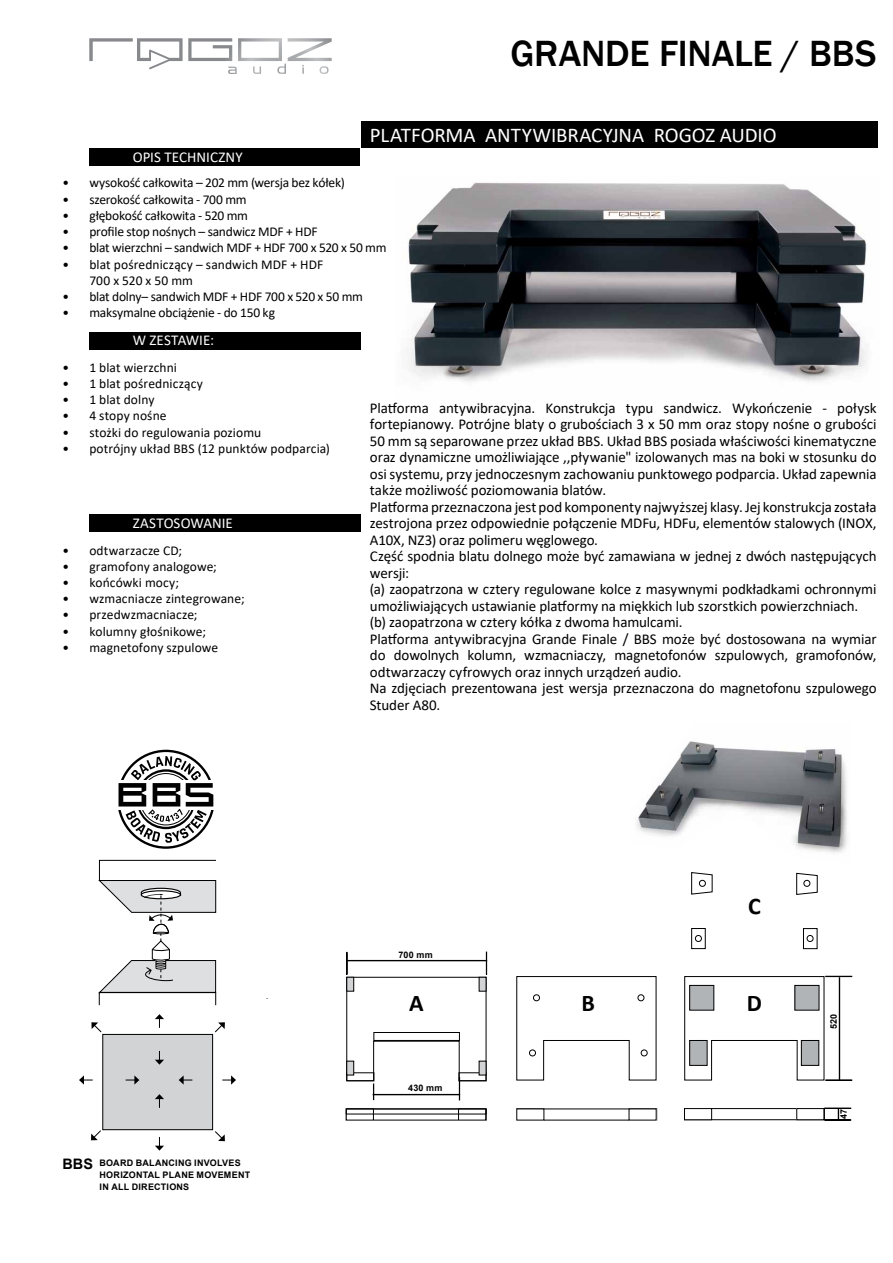
<style>
.page{position:relative;width:893px;height:1263px;background:#fff}
.page>*{position:absolute;margin:0;border:0;box-sizing:border-box;transform-origin:0 0}
.t1{font:500 37.5px "Franklin Gothic";letter-spacing:-.005em;color:#000}
.t2{font:700 24px "Calibri";color:#000}
.t3{font:21px "Calibri";letter-spacing:-.005em;color:#fff}
.t4{font:15px/16.5px "Calibri";letter-spacing:-.01em;color:#000}
.t5{font:15px "Calibri";letter-spacing:.005em;color:#fff}
.t6{font:700 14.4px "Arial";color:#000}
.t7{font:13.5px/16.2px "Calibri";color:#000}
.t8{font:13.5px "Calibri";letter-spacing:-.02em;color:#000}
.t9{font:700 9px/12px "Arial";letter-spacing:.03em;color:#000}
</style>
<div class="page">
<div style="left:361px;top:122px;width:516px;height:26px;background:#000"></div>
<svg style="left:89px;top:38px;width:243px;height:36px"></svg>
<div style="left:89px;top:148px;width:272px;height:17px;background:#000"></div>
<div style="left:89px;top:333px;width:272px;height:17px;background:#000"></div>
<div style="left:89px;top:515px;width:272px;height:17px;background:#000"></div>
<svg style="left:98px;top:859px;width:119px;height:146px"></svg>
<div style="left:103px;top:1034px;width:110px;height:96px;background:#d1d3d4"></div>
<div style="left:102px;top:1034px;width:111px;height:96px;border:1px solid #000"></div>
<svg style="left:222px;top:1075px;width:14px;height:9px"></svg>
<svg style="left:126px;top:1075px;width:13px;height:9px"></svg>
<svg style="left:79px;top:1075px;width:14px;height:9px"></svg>
<svg style="left:179px;top:1075px;width:13px;height:9px"></svg>
<svg style="left:155px;top:1014px;width:9px;height:14px"></svg>
<svg style="left:155px;top:1094px;width:9px;height:14px"></svg>
<svg style="left:155px;top:1137px;width:9px;height:13px"></svg>
<svg style="left:155px;top:1051px;width:9px;height:14px"></svg>
<svg style="left:215px;top:1131px;width:10px;height:10px"></svg>
<svg style="left:91px;top:1022px;width:11px;height:10px"></svg>
<svg style="left:215px;top:1022px;width:10px;height:10px"></svg>
<svg style="left:91px;top:1130px;width:10px;height:10px"></svg>
<svg style="left:118px;top:783px;width:96px;height:24px"></svg>
<svg style="left:119px;top:756px;width:94px;height:87px"></svg>
<img style="left:637px;top:741px;width:210px;height:112px">
<svg style="left:516px;top:976px;width:141px;height:105px"></svg>
<div style="left:533px;top:994px;width:7px;height:7px;border:1px solid #000;border-radius:50%"></div>
<div style="left:529px;top:1049px;width:7px;height:7px;border:1px solid #000;border-radius:50%"></div>
<div style="left:637px;top:994px;width:7px;height:7px;border:1px solid #000;border-radius:50%"></div>
<div style="left:641px;top:1049px;width:7px;height:7px;border:1px solid #000;border-radius:50%"></div>
<svg style="left:346px;top:952px;width:141px;height:148px"></svg>
<svg style="left:684px;top:975px;width:168px;height:106px"></svg>
<svg style="left:824px;top:1108px;width:27px;height:13px"></svg>
<div style="left:346px;top:960px;width:141px;height:1px;border:1px solid #000"></div>
<div style="left:373px;top:1094px;width:87px;height:1px;border:1px solid #000"></div>
<svg style="left:374px;top:1114px;width:84px;height:1px"></svg>
<svg style="left:348px;top:1114px;width:24px;height:1px"></svg>
<div style="left:346px;top:1108px;width:28px;height:12px;border:1px solid #000"></div>
<svg style="left:460px;top:1114px;width:24px;height:1px"></svg>
<div style="left:458px;top:1108px;width:28px;height:12px;border:1px solid #000"></div>
<div style="left:684px;top:1108px;width:141px;height:12px;border:1px solid #000"></div>
<div style="left:684px;top:1108px;width:28px;height:12px;border:1px solid #000"></div>
<div style="left:796px;top:1108px;width:28px;height:12px;border:1px solid #000"></div>
<div style="left:516px;top:1108px;width:28px;height:12px;border:1px solid #000"></div>
<div style="left:628px;top:1108px;width:29px;height:12px;border:1px solid #000"></div>
<div style="left:346px;top:1108px;width:141px;height:6px;border:1px solid #000"></div>
<svg style="left:796px;top:872px;width:22px;height:23px"></svg>
<svg style="left:691px;top:872px;width:22px;height:23px"></svg>
<div style="left:803px;top:928px;width:15px;height:21px;border:1px solid #000"></div>
<div style="left:691px;top:928px;width:15px;height:21px;border:1px solid #000"></div>
<div style="left:699px;top:880px;width:7px;height:7px;border:1px solid #000;border-radius:50%"></div>
<div style="left:695px;top:935px;width:7px;height:7px;border:1px solid #000;border-radius:50%"></div>
<div style="left:803px;top:880px;width:7px;height:7px;border:1px solid #000;border-radius:50%"></div>
<div style="left:807px;top:935px;width:7px;height:7px;border:1px solid #000;border-radius:50%"></div>
<img style="left:408px;top:182px;width:459px;height:200px">
<h1 class="t1" style="left:510px;top:30px;width:368px">GRANDE FINALE / BBS</h1>
<p class="t5" style="left:133px;top:146px;width:111px">OPIS TECHNICZNY</p>
<h3 class="t3" style="left:370px;top:120px;width:408px">PLATFORMA ANTYWIBRACYJNA ROGOZ AUDIO</h3>
<p class="t7" style="left:62px;top:175px;width:284px">• wysokość całkowita – 202 mm (wersja bez kółek)</p>
<p class="t7" style="left:62px;top:191px;width:186px">• szerokość całkowita - 700 mm</p>
<p class="t7" style="left:62px;top:207px;width:187px">• głębokość całkowita - 520 mm</p>
<p class="t7" style="left:62px;top:223px;width:257px">• profile stop nośnych – sandwicz MDF + HDF</p>
<p class="t8" style="left:62px;top:238px;width:326px">• blat wierzchni – sandwich MDF + HDF 700 x 520 x 50 mm</p>
<p class="t7" style="left:89px;top:256px;width:235px;text-indent:-27px">• blat pośredniczący – sandwich MDF + HDF<br>700 x 520 x 50 mm</p>
<p class="t8" style="left:62px;top:287px;width:302px">• blat dolny– sandwich MDF + HDF 700 x 520 x 50 mm</p>
<p class="t8" style="left:62px;top:303px;width:214px">• maksymalne obciążenie - do 150 kg</p>
<p class="t5" style="left:133px;top:330px;width:83px">W ZESTAWIE:</p>
<p class="t7" style="left:62px;top:359px;width:116px">• 1 blat wierzchni</p>
<p class="t7" style="left:62px;top:375px;width:142px">• 1 blat pośredniczący</p>
<p class="t7" style="left:62px;top:391px;width:94px">• 1 blat dolny</p>
<p class="t7" style="left:62px;top:407px;width:106px">• 4 stopy nośne</p>
<p class="t7" style="left:62px;top:424px;width:200px">• stożki do regulowania poziomu</p>
<p class="t7" style="left:62px;top:440px;width:269px">• potrójny układ BBS (12 punktów podparcia)</p>
<p class="t5" style="left:133px;top:512px;width:102px">ZASTOSOWANIE</p>
<p class="t7" style="left:62px;top:542px;width:121px">• odtwarzacze CD;</p>
<p class="t7" style="left:62px;top:558px;width:156px">• gramofony analogowe;</p>
<p class="t7" style="left:62px;top:574px;width:118px">• końcówki mocy;</p>
<p class="t7" style="left:62px;top:590px;width:184px">• wzmacniacze zintegrowane;</p>
<p class="t7" style="left:62px;top:606px;width:137px">• przedwzmacniacze;</p>
<p class="t7" style="left:62px;top:623px;width:145px">• kolumny głośnikowe;</p>
<p class="t7" style="left:62px;top:639px;width:157px">• magnetofony szpulowe</p>
<p class="t4" style="left:370px;top:399px;width:508px">Platforma antywibracyjna. Konstrukcja typu sandwicz. Wykończenie - połysk fortepianowy. Potrójne blaty o grubościach 3 x 50 mm oraz stopy nośne o grubości 50 mm są separowane przez układ BBS. Układ BBS posiada właściwości kinematyczne oraz dynamiczne umożliwiające ,,pływanie" izolowanych mas na boki w stosunku do osi systemu, przy jednoczesnym zachowaniu punktowego podparcia. Układ zapewnia także możliwość poziomowania blatów.<br>Platforma przeznaczona jest pod komponenty najwyższej klasy. Jej konstrukcja została zestrojona przez odpowiednie połączenie MDFu, HDFu, elementów stalowych (INOX, A10X, NZ3) oraz polimeru węglowego.<br>Część spodnia blatu dolnego może być zamawiana w jednej z dwóch następujących wersji:<br>(a) zaopatrzona w cztery regulowane kolce z masywnymi podkładkami ochronnymi umożliwiających ustawianie platformy na miękkich lub szorstkich powierzchniach. (b) zaopatrzona w cztery kółka z dwoma hamulcami.<br>Platforma antywibracyjna Grande Finale / BBS może być dostosowana na wymiar do dowolnych kolumn, wzmacniaczy, magnetofonów szpulowych, gramofonów, odtwarzaczy cyfrowych oraz innych urządzeń audio.<br>Na zdjęciach prezentowana jest wersja przeznaczona do magnetofonu szpulowego Studer A80.</p>
<p class="t6" style="left:62px;top:1154px;width:32px">BBS</p>
<p class="t9" style="left:100px;top:1157px;width:152px">BOARD BALANCING INVOLVES<br>HORIZONTAL PLANE MOVEMENT<br>IN ALL DIRECTIONS</p>
<p class="t9" style="left:399px;top:948px;width:36px">700 mm</p>
<h2 class="t2" style="left:748px;top:889px;width:14px">C</h2>
<h2 class="t2" style="left:409px;top:986px;width:16px">A</h2>
<h2 class="t2" style="left:582px;top:986px;width:15px">B</h2>
<h2 class="t2" style="left:747px;top:986px;width:17px">D</h2>
<p class="t9" style="left:408px;top:1081px;width:36px">430 mm</p>
<p class="t9" style="left:828px;top:1029px;width:17px;rotate:-90deg">520</p>
<p class="t9" style="left:838px;top:1118px;width:12px;rotate:-90deg">47</p>
</div>
